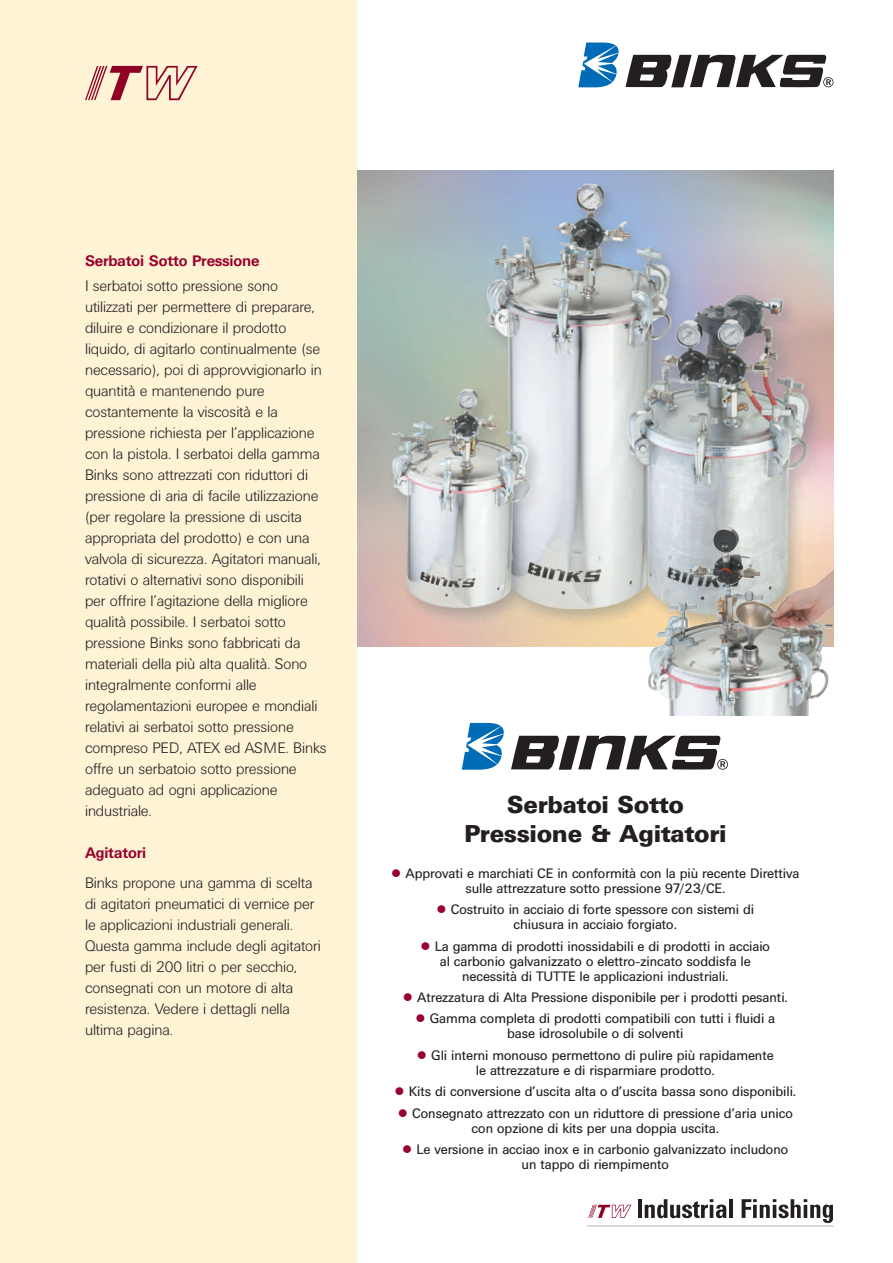
<style>
.page{position:relative;width:893px;height:1263px;background:#fff}
.page>*{position:absolute;margin:0;border:0;box-sizing:border-box;transform-origin:0 0}
.t1{font:700 24px/28.8px "UN11";color:#231f20;text-align:center}
.t2{font:300 15px/21px "UN11";color:#231f20}
.t3{font:500 15px "UN11";color:#98012d}
.t4{font:13.5px/15px "UN11";color:#231f20;text-align:center}
.s1{color:#98012d}
</style>
<div class="page">
<img style="left:357px;top:170px;width:476px;height:476px">
<div style="left:0;top:0;width:357px;height:1263px;background:#fef3d5"></div>
<svg style="left:578px;top:43px;width:41px;height:44px"></svg>
<svg style="left:625px;top:55px;width:208px;height:32px"></svg>
<svg style="left:588px;top:1205px;width:43px;height:13px"></svg>
<hr style="left:638px;top:1199px;width:4px;height:19px;background:#231f20">
<svg style="left:645px;top:1199px;width:81px;height:19px"></svg>
<hr style="left:729px;top:1199px;width:4px;height:19px;background:#231f20">
<svg style="left:742px;top:1199px;width:91px;height:24px"></svg>
<hr style="left:587px;top:1225px;width:246px;height:1px;background:#231f20">
<svg style="left:462px;top:723px;width:42px;height:47px"></svg>
<svg style="left:511px;top:736px;width:217px;height:34px"></svg>
<img style="left:646px;top:587px;width:187px;height:129px">
<svg style="left:85px;top:66px;width:113px;height:34px"></svg>
<p class="t3" style="left:85px;top:252px;width:176px">Serbatoi Sotto Pressione</p>
<p class="t2" style="left:85px;top:276px;width:243px">I serbatoi sotto pressione sono utilizzati per permettere di preparare, diluire e condizionare il prodotto liquido, di agitarlo continualmente (se necessario), poi di approvvigionarlo in quantità e mantenendo pure costantemente la viscosità e la pressione richiesta per l'applicazione con la pistola. I serbatoi della gamma Binks sono attrezzati con riduttori di pressione di aria di facile utilizzazione (per regolare la pressione di uscita appropriata del prodotto) e con una valvola di sicurezza. Agitatori manuali, rotativi o alternativi sono disponibili per offrire l'agitazione della migliore qualità possibile. I serbatoi sotto pressione Binks sono fabbricati da materiali della più alta qualità. Sono integralmente conformi alle regolamentazioni europee e mondiali relativi ai serbatoi sotto pressione compreso PED, ATEX ed ASME. Binks offre un serbatoio sotto pressione adeguato ad ogni applicazione industriale.</p>
<p class="t3" style="left:85px;top:844px;width:63px">Agitatori</p>
<p class="t2" style="left:85px;top:872px;width:237px">Binks propone una gamma di scelta di agitatori pneumatici di vernice per le applicazioni industriali generali.<br>Questa gamma include degli agitatori per fusti di 200 litri o per secchio, consegnati con un motore di alta resistenza. Vedere i dettagli nella ultima pagina.</p>
<h1 class="t1" style="left:464px;top:790px;width:264px">Serbatoi Sotto<br>Pressione &amp; Agitatori</h1>
<p class="t4" style="left:391px;top:866px;width:410px"><span class="s1">●</span> Approvati e marchiati CE in conformità con la più recente Direttiva sulle attrezzature sotto pressione 97/23/CE.</p>
<p class="t4" style="left:436px;top:902px;width:319px"><span class="s1">●</span> Costruito in acciaio di forte spessore con sistemi di chiusura in acciaio forgiato.</p>
<p class="t4" style="left:420px;top:938px;width:351px"><span class="s1">●</span> La gamma di prodotti inossidabili e di prodotti in acciaio al carbonio galvanizzato o elettro-zincato soddisfa le necessità di TUTTE le applicazioni industriali.</p>
<p class="t4" style="left:403px;top:990px;width:386px"><span class="s1">●</span> Atrezzatura di Alta Pressione disponibile per i prodotti pesanti.</p>
<p class="t4" style="left:415px;top:1011px;width:361px"><span class="s1">●</span> Gamma completa di prodotti compatibili con tutti i fluidi a base idrosolubile o di solventi</p>
<p class="t4" style="left:417px;top:1048px;width:358px"><span class="s1">●</span> Gli interni monouso permettono di pulire più rapidamente le attrezzature e di risparmiare prodotto.</p>
<p class="t4" style="left:394px;top:1084px;width:403px"><span class="s1">●</span> Kits di conversione d'uscita alta o d’uscita bassa sono disponibili.</p>
<p class="t4" style="left:398px;top:1105px;width:396px"><span class="s1">●</span> Consegnato attrezzato con un riduttore di pressione d'aria unico con opzione di kits per una doppia uscita.</p>
<p class="t4" style="left:402px;top:1142px;width:387px"><span class="s1">●</span> Le versione in acciao inox e in carbonio galvanizzato includono un tappo di riempimento</p>
</div>
